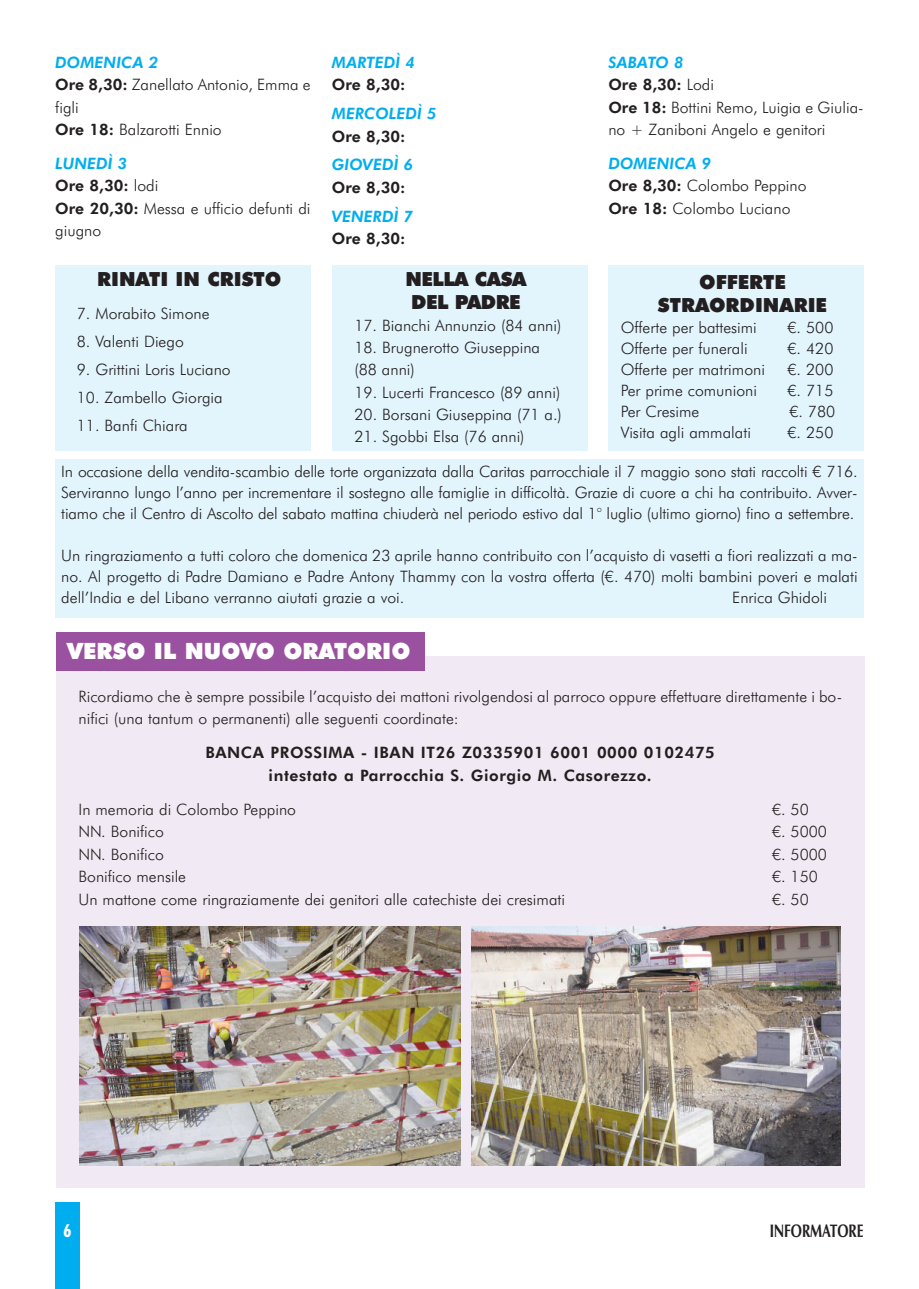
<style>
.page{position:relative;width:919px;height:1289px;background:#fff}
.page>*{position:absolute;margin:0;border:0;box-sizing:border-box;transform-origin:0 0}
.t1{font:900 22.5px "Futura BT";color:#fff}
.t2{font:900 19.5px/22.5px "Futura BT";color:#231f20;text-align:center}
.t3{font:900 19.5px/22.5px "Futura BT";letter-spacing:-.03em;color:#231f20}
.t4{font:700 18.15px "Zapf Humanist 601 BT";color:#231f20;scale:.74 1}
.t5{font:700 condensed 18px "Futura BT";color:#fff}
.t6{font:300 15.75px/22.5px "Futura BT";color:#231f20}
.t7{font:800 15.75px/22.5px "Futura BT";letter-spacing:.035em;color:#231f20;text-align:center}
.t8{font:italic 800 15.75px "Futura BT";color:#00aeef}
.s1{font-weight:800;font-style:italic;color:#00aeef}
.s2{font-weight:800}
</style>
<div class="page">
<div style="left:55px;top:1201px;width:25px;height:87px;background:#00aeef"></div>
<div style="left:332px;top:265px;width:255px;height:185px;background:#e2f4fc"></div>
<div style="left:55px;top:265px;width:255px;height:185px;background:#e2f4fc"></div>
<div style="left:608px;top:265px;width:255px;height:185px;background:#e2f4fc"></div>
<div style="left:55px;top:459px;width:808px;height:159px;background:#e2f4fc"></div>
<div style="left:56px;top:657px;width:808px;height:530px;background:#f1e9f3"></div>
<div style="left:56px;top:632px;width:369px;height:38px;background:#9a519f"></div>
<img style="left:79px;top:926px;width:381px;height:239px">
<img style="left:471px;top:926px;width:369px;height:239px">
<p class="t6" style="left:55px;top:51px;width:257px"><span class="s1">DOMENICA 2<br></span><span class="s2">Ore 8,30:</span> Zanellato Antonio, Emma e figli<br><span class="s2">Ore 18:</span> Balzarotti Ennio</p>
<p class="t6" style="left:55px;top:152px;width:257px"><span class="s1">LUNEDÌ 3<br></span><span class="s2">Ore 8,30:</span> lodi<br><span class="s2">Ore 20,30:</span> Messa e ufficio defunti di giugno</p>
<p class="t8" style="left:332px;top:53px;width:85px">MARTEDÌ 4</p>
<p class="t7" style="left:332px;top:73px;width:75px">Ore 8,30:</p>
<p class="t8" style="left:332px;top:104px;width:106px">MERCOLEDÌ 5</p>
<p class="t7" style="left:332px;top:125px;width:75px">Ore 8,30:</p>
<p class="t8" style="left:332px;top:156px;width:83px">GIOVEDÌ 6</p>
<p class="t7" style="left:332px;top:176px;width:75px">Ore 8,30:</p>
<p class="t8" style="left:332px;top:207px;width:83px">VENERDÌ 7</p>
<p class="t7" style="left:332px;top:228px;width:75px">Ore 8,30:</p>
<p class="t6" style="left:608px;top:51px;width:257px"><span class="s1">SABATO 8<br></span><span class="s2">Ore 8,30:</span> Lodi<br><span class="s2">Ore 18:</span> Bottini Remo, Luigia e Giulia&shy;no + Zaniboni Angelo e genitori</p>
<p class="t6" style="left:608px;top:152px;width:200px"><span class="s1">DOMENICA 9<br></span><span class="s2">Ore 8,30:</span> Colombo Peppino<br><span class="s2">Ore 18:</span> Colombo Luciano</p>
<p class="t2" style="left:97px;top:268px;width:186px">RINATI IN CRISTO</p>
<p class="t2" style="left:658px;top:271px;width:171px">OFFERTE<br>STRAORDINARIE</p>
<p class="t6" style="left:620px;top:316px;width:138px">Offerte per battesimi</p>
<p class="t6" style="left:787px;top:316px;width:47px">€. 500</p>
<p class="t6" style="left:620px;top:337px;width:128px">Offerte per funerali</p>
<p class="t6" style="left:787px;top:337px;width:47px">€. 420</p>
<p class="t6" style="left:620px;top:358px;width:146px">Offerte per matrimoni</p>
<p class="t6" style="left:787px;top:358px;width:47px">€. 200</p>
<p class="t6" style="left:620px;top:379px;width:138px">Per prime comunioni</p>
<p class="t6" style="left:787px;top:379px;width:47px">€. 715</p>
<p class="t6" style="left:620px;top:400px;width:80px">Per Cresime</p>
<p class="t6" style="left:789px;top:400px;width:47px">€. 780</p>
<p class="t6" style="left:620px;top:421px;width:132px">Visita agli ammalati</p>
<p class="t6" style="left:787px;top:421px;width:47px">€. 250</p>
<p class="t3" style="left:405px;top:268px;width:122px">NELLA CASA<br>DEL PADRE</p>
<p class="t6" style="left:77px;top:302px;width:134px">7. Morabito Simone</p>
<p class="t6" style="left:77px;top:330px;width:108px">8. Valenti Diego</p>
<p class="t6" style="left:77px;top:358px;width:155px">9. Grittini Loris Luciano</p>
<p class="t6" style="left:77px;top:386px;width:147px">10. Zambello Giorgia</p>
<p class="t6" style="left:77px;top:414px;width:112px">11. Banfi Chiara</p>
<p class="t6" style="left:354px;top:314px;width:208px">17. Bianchi Annunzio (84 anni)</p>
<p class="t6" style="left:354px;top:336px;width:187px">18. Brugnerotto Giuseppina (88 anni)</p>
<p class="t6" style="left:354px;top:381px;width:207px">19. Lucerti Francesco (89 anni)</p>
<p class="t6" style="left:354px;top:403px;width:209px">20. Borsani Giuseppina (71 a.)</p>
<p class="t6" style="left:354px;top:425px;width:172px">21. Sgobbi Elsa (76 anni)</p>
<p class="t6" style="left:61px;top:461px;width:797px;line-height:21px;text-align:justify">In occasione della vendita-scambio delle torte organizzata dalla Caritas parrocchiale il 7 maggio sono stati raccolti € 716.<br>Serviranno lungo l’anno per incrementare il sostegno alle famiglie in difficoltà. Grazie di cuore a chi ha contribuito. Avver&shy;tiamo che il Centro di Ascolto del sabato mattina chiuderà nel periodo estivo dal 1° luglio (ultimo giorno) fino a settembre.</p>
<p class="t6" style="left:61px;top:545px;width:797px;line-height:21px;text-align:justify">Un ringraziamento a tutti coloro che domenica 23 aprile hanno contribuito con l’acquisto di vasetti a fiori realizzati a ma&shy;no. Al progetto di Padre Damiano e Padre Antony Thammy con la vostra offerta (€. 470) molti bambini poveri e malati dell’India e del Libano verranno aiutati grazie a voi.</p>
<p class="t6" style="left:732px;top:586px;width:96px">Enrica Ghidoli</p>
<h1 class="t1" style="left:67px;top:638px;width:345px">VERSO IL NUOVO ORATORIO</h1>
<p class="t6" style="left:78px;top:685px;width:765px">Ricordiamo che è sempre possibile l’acquisto dei mattoni rivolgendosi al parroco oppure effettuare direttamente i bo&shy;nifici (una tantum o permanenti) alle seguenti coordinate:</p>
<p class="t7" style="left:205px;top:741px;width:511px">BANCA PROSSIMA - IBAN IT26 Z0335901 6001 0000 0102475 intestato a Parrocchia S. Giorgio M. Casorezzo.</p>
<p class="t6" style="left:78px;top:798px;width:219px">In memoria di Colombo Peppino</p>
<p class="t6" style="left:772px;top:798px;width:38px">€. 50</p>
<p class="t6" style="left:78px;top:820px;width:87px">NN. Bonifico</p>
<p class="t6" style="left:772px;top:820px;width:56px">€. 5000</p>
<p class="t6" style="left:78px;top:843px;width:87px">NN. Bonifico</p>
<p class="t6" style="left:772px;top:843px;width:56px">€. 5000</p>
<p class="t6" style="left:78px;top:865px;width:109px">Bonifico mensile</p>
<p class="t6" style="left:772px;top:865px;width:47px">€. 150</p>
<p class="t6" style="left:78px;top:888px;width:488px">Un mattone come ringraziamente dei genitori alle catechiste dei cresimati</p>
<p class="t6" style="left:772px;top:888px;width:38px">€. 50</p>
<p class="t5" style="left:64px;top:1220px;width:9px">6</p>
<p class="t4" style="left:769px;top:1220px;width:128px">INFORMATORE</p>
</div>
